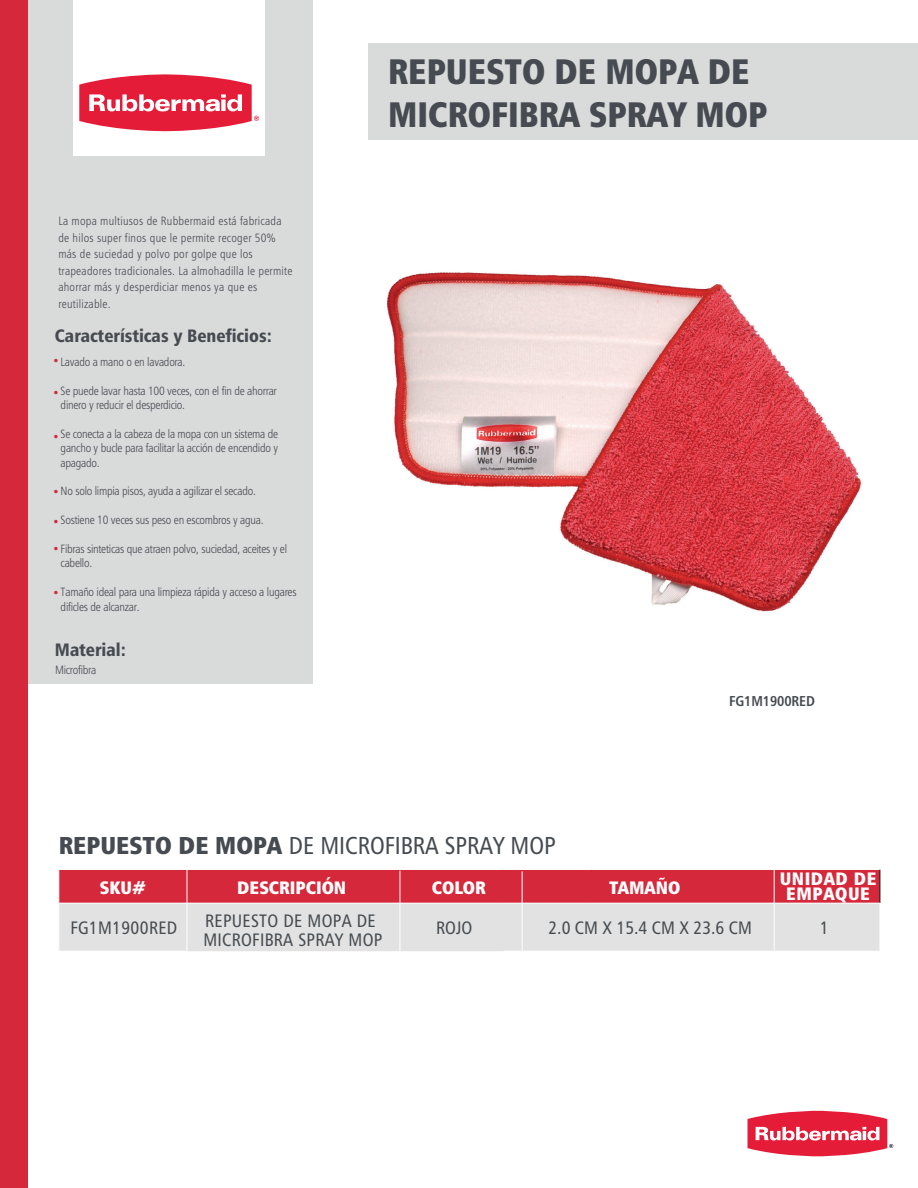
<style>
.page{position:relative;width:918px;height:1188px;background:#fff}
.page>*{position:absolute;margin:0;border:0;box-sizing:border-box;transform-origin:0 0}
.t1{font:35.55px/42.6px "Humanist 777 BT Extra Black Cond B";color:#464b51;scale:.96 1}
.t2{font:24.45px "Humanist 777 BT Roman Condensed B";color:#464b51}
.t3{font:18px/18.6px "Humanist 777 BT Roman Condensed B";letter-spacing:.02em;color:#464b51}
.t4{font:18px "Humanist 777 BT Black Condensed B";color:#464b51}
.t5{font:18px "Humanist 777 BT Extra Black Cond B";color:#fff}
.t6{font:18px/15.6px "Humanist 777 BT Extra Black Cond B";letter-spacing:.03em;color:#fff;text-align:center}
.t7{font:14.4px "Humanist 777 BT Bold Condensed B";letter-spacing:-.01em;color:#464b51}
.t8{font:12px/14.4px "Humanist 777 BT Light Condensed B";letter-spacing:-.02em;color:#464b51}
.t9{font:12px/16.5px "Humanist 777 BT Light Condensed B";letter-spacing:.02em;color:#464b51}
.t10{font:12px "Humanist 777 BT Light Condensed B";color:#d6283b}
.s1{color:#d6283b}
.s2{font-family:"Humanist 777 BT Extra Black Cond B"}
</style>
<div class="page">
<img style="left:387px;top:272px;width:475px;height:340px">
<svg style="left:60px;top:870px;width:820px;height:81px;background:#dd979e"></svg>
<hr style="left:187px;top:870px;width:1px;height:33px;background:#fff">
<hr style="left:774px;top:870px;width:1px;height:33px;background:#fff">
<hr style="left:880px;top:870px;width:1px;height:33px;background:#111416">
<hr style="left:59px;top:903px;width:128px;height:1px;background:#fff">
<hr style="left:187px;top:903px;width:317px;height:1px;background:#fff">
<hr style="left:187px;top:903px;width:1px;height:48px;background:#fff">
<hr style="left:504px;top:903px;width:87px;height:1px;background:#fff">
<hr style="left:400px;top:871px;width:1px;height:80px;background:#fff">
<hr style="left:591px;top:903px;width:183px;height:1px;background:#fff">
<hr style="left:522px;top:871px;width:1px;height:80px;background:#fff">
<hr style="left:774px;top:903px;width:106px;height:1px;background:#fff">
<hr style="left:774px;top:903px;width:1px;height:48px;background:#fff">
<div style="left:28px;top:0;width:285px;height:684px;background:#d9dada"></div>
<div style="left:0;top:0;width:28px;height:1188px;background:#d6283b"></div>
<div style="left:73px;top:0;width:191px;height:155px;background:#fff"></div>
<svg style="left:79px;top:74px;width:180px;height:58px"></svg>
<svg style="left:748px;top:1111px;width:145px;height:46px"></svg>
<div style="left:368px;top:43px;width:550px;height:96px;background:#d9dada"></div>
<p class="t9" style="left:58px;top:212px;width:236px">La mopa multiusos de Rubbermaid está fabricada de hilos super finos que le permite recoger 50% más de suciedad y polvo por golpe que los trapeadores tradicionales. La almohadilla le permite ahorrar más y desperdiciar menos ya que es reutilizable.</p>
<h3 class="t4" style="left:55px;top:325px;width:219px">Características y Beneficios:</h3>
<p class="t8" style="left:52px;top:354px;width:135px"><span class="s1">•</span>Lavado a mano o en lavadora.</p>
<p class="t8" style="left:61px;top:383px;width:218px">Se puede lavar hasta 100 veces, con el fin de ahorrar dinero y reducir el desperdicio.</p>
<p class="t8" style="left:61px;top:426px;width:219px;text-align:justify">Se conecta a la cabeza de la mopa con un sistema de gancho y bucle para facilitar la acción de encendido y apagado.</p>
<p class="t8" style="left:52px;top:484px;width:205px"><span class="s1">•</span>No solo limpia pisos, ayuda a agilizar el secado.</p>
<p class="t8" style="left:61px;top:513px;width:204px">Sostiene 10 veces sus peso en escombros y agua.</p>
<p class="t8" style="left:61px;top:541px;width:228px;text-indent:-8px"><span class="s1">•</span>Fibras sinteticas que atraen polvo, suciedad, aceites y el cabello.</p>
<p class="t8" style="left:61px;top:585px;width:237px;text-indent:-8px"><span class="s1">•</span>Tamaño ideal para una limpieza rápida y acceso a lugares dificles de alcanzar.</p>
<p class="t10" style="left:52px;top:385px;width:9px">•</p>
<p class="t10" style="left:52px;top:429px;width:9px">•</p>
<p class="t10" style="left:52px;top:514px;width:9px">•</p>
<h3 class="t4" style="left:55px;top:638px;width:73px">Material:</h3>
<p class="t8" style="left:55px;top:663px;width:43px">Microfibra</p>
<h1 class="t1" style="left:388px;top:50px;width:397px">REPUESTO DE MOPA DE<br>MICROFIBRA SPRAY MOP</h1>
<p class="t7" style="left:729px;top:692px;width:87px">FG1M1900RED</p>
<h2 class="t2" style="left:59px;top:830px;width:498px"><span class="s2">REPUESTO DE MOPA</span> DE MICROFIBRA SPRAY MOP</h2>
<h3 class="t5" style="left:100px;top:876px;width:47px">SKU#</h3>
<h3 class="t5" style="left:237px;top:876px;width:111px">DESCRIPCIÓN</h3>
<h3 class="t5" style="left:432px;top:876px;width:55px">COLOR</h3>
<h3 class="t5" style="left:609px;top:876px;width:73px">TAMAÑO</h3>
<h3 class="t3" style="left:70px;top:919px;width:109px">FG1M1900RED</h3>
<h3 class="t3" style="left:203px;top:911px;width:180px">REPUESTO DE MOPA DE<br>MICROFIBRA SPRAY MOP</h3>
<h3 class="t3" style="left:436px;top:919px;width:38px">ROJO</h3>
<h3 class="t3" style="left:548px;top:919px;width:205px">2.0 CM X 15.4 CM X 23.6 CM</h3>
<h3 class="t6" style="left:780px;top:870px;width:98px">UNIDAD DE<br>EMPAQUE</h3>
<h3 class="t3" style="left:820px;top:919px;width:10px">1</h3>
</div>
